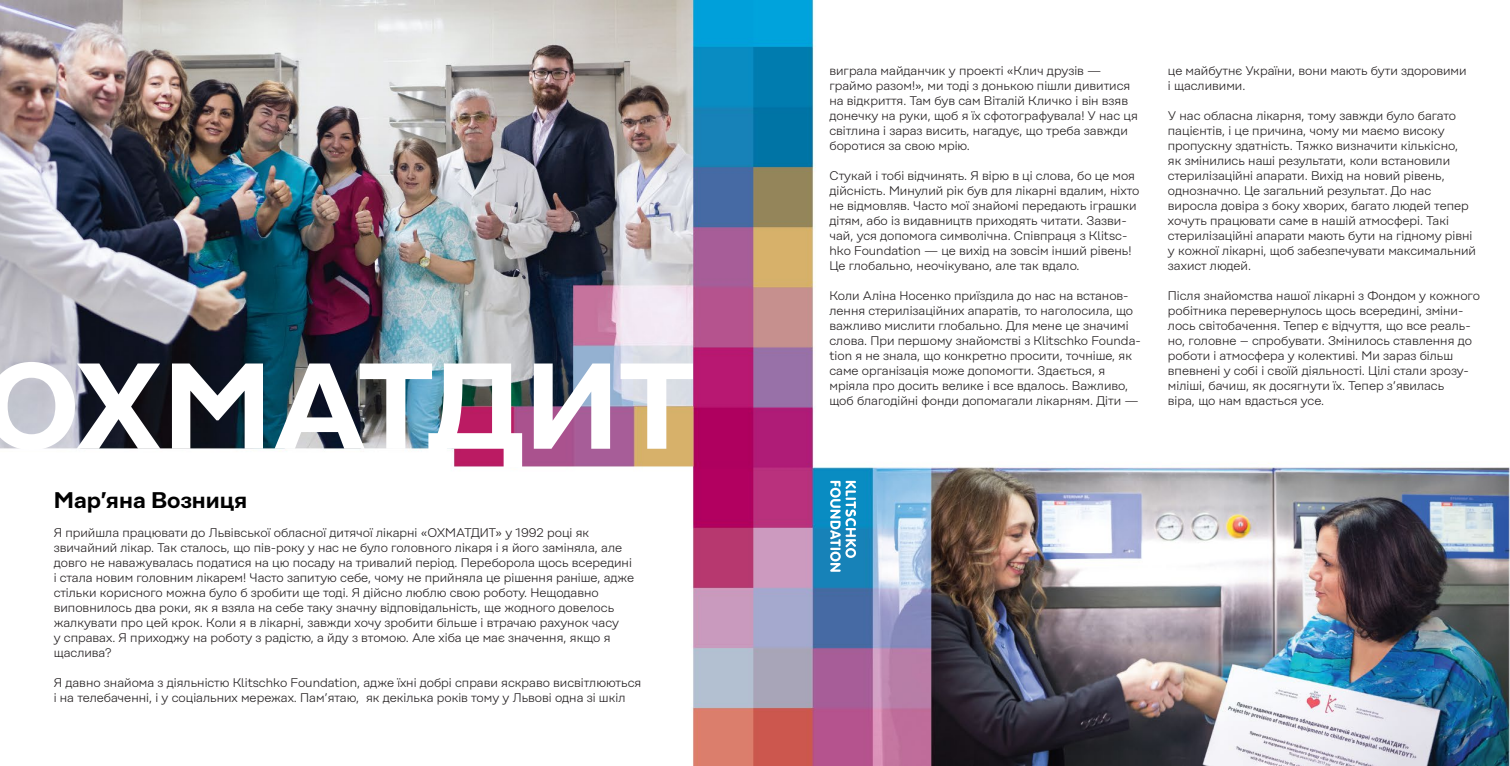
<style>
.page{position:relative;width:1510px;height:766px;background:#fff}
.page>*{position:absolute;margin:0;border:0;box-sizing:border-box;transform-origin:0 0}
.t1{font:600 121.62px "Rational";color:#fff}
.t2{font:600 22.5px "Rational";color:#010101}
.t3{font:300 12.5px/15px "Rational";color:#231f20}
</style>
<div class="page">
<img style="left:0;top:0;width:1509px;height:765px">
<svg style="left:830px;top:480px;width:26px;height:91px"></svg>
<h1 class="t1" style="left:-17px;top:334px;width:712px">ОХМАТДИТ</h1>
<h2 class="t2" style="left:54px;top:487px;width:195px">Мар’яна Возниця</h2>
<p class="t3" style="left:54px;top:525px;width:582px">Я прийшла працювати до Львівської обласної дитячої лікарні «ОХМАТДИТ» у 1992 році як звичайний лікар. Так сталось, що пів-року у нас не було головного лікаря і я його заміняла, але довго не наважувалась податися на цю посаду на тривалий період. Переборола щось всередині і стала новим головним лікарем! Часто запитую себе, чому не прийняла це рішення раніше, адже стільки корисного можна було б зробити ще тоді. Я дійсно люблю свою роботу. Нещодавно виповнилось два роки, як я взяла на себе таку значну відповідальність, ще жодного довелось жалкувати про цей крок. Коли я в лікарні, завжди хочу зробити більше і втрачаю рахунок часу<br>у справах. Я приходжу на роботу з радістю, а йду з втомою. Але хіба це має значення, якщо я щаслива?</p>
<p class="t3" style="left:54px;top:675px;width:589px">Я давно знайома з діяльністю Klitschko Foundation, адже їхні добрі справи яскраво висвітлюються і на телебаченні, і у соціальних мережах. Пам’ятаю, як декілька років тому у Львові одна зі шкіл</p>
<p class="t3" style="left:829px;top:63px;width:310px">виграла майданчик у проекті «Клич друзів — граймо разом!», ми тоді з донькою пішли дивитися на відкриття. Там був сам Віталій Кличко і він взяв донечку на руки, щоб я їх сфотографувала! У нас ця світлина і зараз висить, нагадує, що треба завжди боротися за свою мрію.</p>
<p class="t3" style="left:829px;top:168px;width:311px">Стукай і тобі відчинять. Я вірю в ці слова, бо це моя дійсність. Минулий рік був для лікарні вдалим, ніхто не відмовляв. Часто мої знайомі передають іграшки дітям, або із видавництв приходять читати. Зазви&shy;чай, уся допомога символічна. Співпраця з Klitsc&shy;hko Foundation — це вихід на зовсім інший рівень!<br>Це глобально, неочікувано, але так вдало.</p>
<p class="t3" style="left:829px;top:288px;width:313px">Коли Аліна Носенко приїздила до нас на встанов&shy;лення стерилізаційних апаратів, то наголосила, що важливо мислити глобально. Для мене це значимі слова. При першому знайомстві з Klitschko Founda&shy;tion я не знала, що конкретно просити, точніше, як саме організація може допомогти. Здається, я мріяла про досить велике і все вдалось. Важливо, щоб благодійні фонди допомагали лікарням. Діти —</p>
<p class="t3" style="left:1167px;top:63px;width:300px">це майбутнє України, вони мають бути здоровими і щасливими.</p>
<p class="t3" style="left:1167px;top:108px;width:310px">У нас обласна лікарня, тому завжди було багато пацієнтів, і це причина, чому ми маємо високу пропускну здатність. Тяжко визначити кількісно,<br>як змінились наші результати, коли встановили стерилізаційні апарати. Вихід на новий рівень, однозначно. Це загальний результат. До нас виросла довіра з боку хворих, багато людей тепер хочуть працювати саме в нашій атмосфері. Такі стерилізаційні апарати мають бути на гідному рівні у кожної лікарні, щоб забезпечувати максимальний захист людей.</p>
<p class="t3" style="left:1167px;top:288px;width:314px">Після знайомства нашої лікарні з Фондом у кожного робітника перевернулось щось всередині, зміни&shy;лось світобачення. Тепер є відчуття, що все реаль&shy;но, головне – спробувати. Змінилось ставлення до роботи і атмосфера у колективі. Ми зараз більш впевнені у собі і своїй діяльності. Цілі стали зрозу&shy;міліші, бачиш, як досягнути їх. Тепер з’явилась<br>віра, що нам вдасться усе.</p>
</div>
